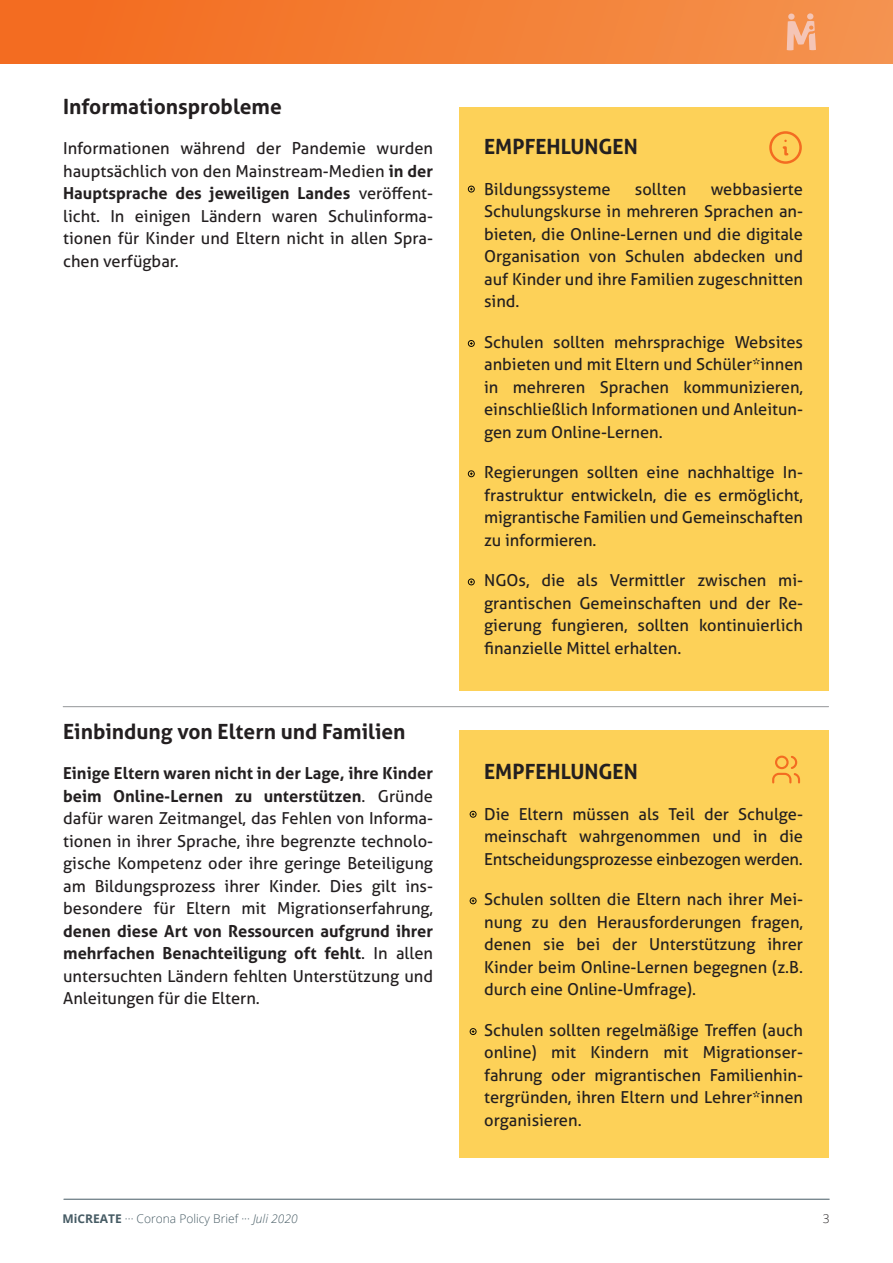
<style>
.page{position:relative;width:893px;height:1263px;background:#fff}
.page>*{position:absolute;margin:0;border:0;box-sizing:border-box;transform-origin:0 0}
.t1{font:700 21px "Aller";color:#231f20}
.t2{font:16.5px/22.5px "Aller";color:#231f20;text-align:justify}
.t3{font:300 12px "Open Sans";color:#465b64}
.t4{font:300 12px "Open Sans";color:#231f20}
.s1{font-weight:700}
.s2{font-style:italic}
</style>
<div class="page">
<hr style="left:64px;top:1199px;width:765px;height:1px;background:#465b64">
<div style="left:0;top:0;width:893px;height:64px;background:linear-gradient(to right,#f36a1d,#f4944f)"></div>
<svg style="left:787px;top:13px;width:29px;height:37px"></svg>
<div style="left:459px;top:108px;width:370px;height:583px;background:#fdd158"></div>
<div style="left:468px;top:186px;width:7px;height:6px;border:1px solid #080704;border-radius:50%"></div>
<div style="left:468px;top:340px;width:7px;height:7px;border:1px solid #080704;border-radius:50%"></div>
<div style="left:468px;top:470px;width:7px;height:7px;border:1px solid #080704;border-radius:50%"></div>
<div style="left:468px;top:579px;width:7px;height:6px;border:1px solid #080704;border-radius:50%"></div>
<div style="left:769px;top:131px;width:33px;height:33px;border:3px solid #f36c21;border-radius:50%"></div>
<svg style="left:782px;top:140px;width:7px;height:16px"></svg>
<hr style="left:63px;top:706px;width:766px;height:1px;background:#939598">
<div style="left:459px;top:730px;width:370px;height:428px;background:#fdd158"></div>
<svg style="left:470px;top:811px;width:6px;height:6px"></svg>
<div style="left:470px;top:897px;width:6px;height:7px;border:1px solid #080704;border-radius:50%"></div>
<div style="left:470px;top:1028px;width:6px;height:7px;border:1px solid #080704;border-radius:50%"></div>
<svg style="left:772px;top:755px;width:28px;height:29px"></svg>
<p class="t1" style="left:63px;top:98px;width:220px">Informationsprobleme</p>
<p class="t2" style="left:63px;top:139px;width:371px">Informationen während der Pandemie wurden hauptsächlich von den Mainstream-Medien <span class="s1">in der Hauptsprache des jeweiligen Landes</span> veröffent&shy;licht. In einigen Ländern waren Schulinforma&shy;tionen für Kinder und Eltern nicht in allen Spra&shy;chen verfügbar.</p>
<p class="t1" style="left:484px;top:139px;width:155px">EMPFEHLUNGEN</p>
<p class="t2" style="left:484px;top:179px;width:320px;text-indent:227px">webbasierte Schulungskurse in mehreren Sprachen an&shy;bieten, die Online-Lernen und die digitale Organisation von Schulen abdecken und auf Kinder und ihre Familien zugeschnitten sind.</p>
<p class="t2" style="left:484px;top:332px;width:320px">Schulen sollten mehrsprachige Websites anbieten und mit Eltern und Schüler*innen in mehreren Sprachen kommunizieren, einschließlich Informationen und Anleitun&shy;gen zum Online-Lernen.</p>
<p class="t2" style="left:484px;top:463px;width:320px">Regierungen sollten eine nachhaltige In&shy;frastruktur entwickeln, die es ermöglicht, migrantische Familien und Gemeinschaften zu informieren.</p>
<p class="t2" style="left:484px;top:571px;width:320px">NGOs, die als Vermittler zwischen mi&shy;grantischen Gemeinschaften und der Re&shy;gierung fungieren, sollten kontinuierlich finanzielle Mittel erhalten.</p>
<p class="t2" style="left:484px;top:179px;width:128px">Bildungssysteme</p>
<p class="t2" style="left:635px;top:179px;width:53px">sollten</p>
<p class="t1" style="left:63px;top:723px;width:344px">Einbindung von Eltern und Familien</p>
<p class="t2" style="left:63px;top:764px;width:371px"><span class="s1">Einige Eltern waren nicht in der Lage, ihre Kinder beim Online-Lernen zu unterstützen</span>. Gründe dafür waren Zeitmangel, das Fehlen von Informa&shy;tionen in ihrer Sprache, ihre begrenzte technolo&shy;gische Kompetenz oder ihre geringe Beteiligung am Bildungsprozess ihrer Kinder. Dies gilt ins&shy;besondere für Eltern mit Migrationserfahrung,</p>
<p class="t2" style="left:63px;top:921px;width:371px"><span class="s1">denen diese Art von Ressourcen aufgrund ihrer mehrfachen Benachteiligung oft fehlt</span>. In allen untersuchten Ländern fehlten Unterstützung und Anleitungen für die Eltern.</p>
<p class="t1" style="left:484px;top:764px;width:155px">EMPFEHLUNGEN</p>
<p class="t2" style="left:484px;top:804px;width:320px">Die Eltern müssen als Teil der Schulge&shy;meinschaft wahrgenommen und in die Entscheidungsprozesse einbezogen werden.</p>
<p class="t2" style="left:484px;top:890px;width:320px">Schulen sollten die Eltern nach ihrer Mei&shy;nung zu den Herausforderungen fragen, denen sie bei der Unterstützung ihrer Kinder beim Online-Lernen begegnen (z.B. durch eine Online-Umfrage).</p>
<p class="t2" style="left:484px;top:1020px;width:320px">Schulen sollten regelmäßige Treffen (auch online) mit Kindern mit Migrationser&shy;fahrung oder migrantischen Familienhin&shy;tergründen, ihren Eltern und Lehrer*innen organisieren.</p>
<p class="t3" style="left:63px;top:1214px;width:237px"><span class="s1">MiCREATE</span> ··· Corona Policy Brief ··· <span class="s2">Juli 2020</span></p>
<p class="t4" style="left:823px;top:1214px;width:8px">3</p>
</div>
